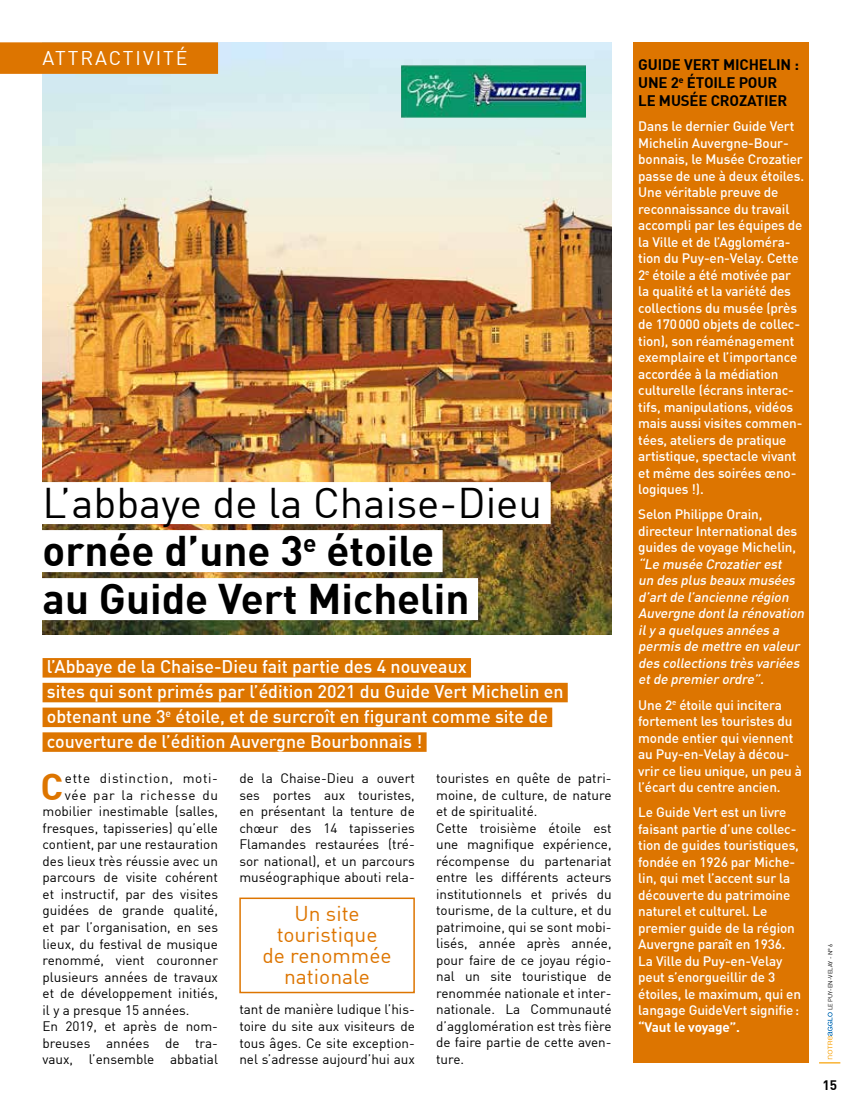
<style>
.page{position:relative;width:851px;height:1106px;background:#fff}
.page>*{position:absolute;margin:0;border:0;box-sizing:border-box;transform-origin:0 0}
.t1{font:700 42px/48px "DIN";color:#000}
.t2{font:700 36.6px "DIN";color:#dd7500}
.t3{font:21px/21px "DIN";color:#dd7500;text-align:center}
.t4{font:19.5px "DIN";letter-spacing:.1em;color:#fff}
.t5{font:500 18px/24.8px "DIN";color:#fff}
.t6{font:700 15px/18px "DIN";letter-spacing:-.01em;color:#000}
.t7{font:13.5px/16.5px "DIN";color:#000;text-align:justify}
.t8{font:500 13.5px/16.5px "DIN";letter-spacing:-.01em;color:#fff}
.t9{font:italic 500 13.5px/16.5px "DIN";color:#fff}
.t10{font:13.5px "DIN";letter-spacing:.05em;color:#000}
.t11{font:700 13.5px "DIN";letter-spacing:-.02em;color:#fff}
.t12{font:700 13.5px "DIN";color:#000}
.t13{font:6px "DIN";color:#000}
.s1{font-weight:400}
</style>
<div class="page">
<svg style="left:819px;top:1012px;width:21px;height:51px"></svg>
<div style="left:239px;top:897px;width:176px;height:96px;border:2px solid #dd7500"></div>
<img style="left:43px;top:43px;width:568px;height:591px">
<div style="left:0;top:42px;width:218px;height:32px;background:#dd7500"></div>
<div style="left:43px;top:658px;width:428px;height:19px;background:#dd7500"></div>
<div style="left:43px;top:683px;width:524px;height:19px;background:#dd7500"></div>
<div style="left:43px;top:707px;width:509px;height:20px;background:#dd7500"></div>
<div style="left:43px;top:732px;width:383px;height:20px;background:#dd7500"></div>
<div style="left:0;top:482px;width:550px;height:42px;background:#fff"></div>
<div style="left:0;top:530px;width:442px;height:42px;background:#fff"></div>
<div style="left:0;top:578px;width:478px;height:42px;background:#fff"></div>
<div style="left:632px;top:43px;width:176px;height:1019px;background:#dd7500"></div>
<img style="left:401px;top:66px;width:184px;height:51px">
<h3 class="t4" style="left:43px;top:46px;width:146px">ATTRACTIVITÉ</h3>
<h1 class="t1" style="left:43px;top:476px;width:501px"><span class="s1">L’abbaye de la Chaise-Dieu </span>ornée d’une 3<sup>e</sup> étoile<br>au Guide Vert Michelin</h1>
<h3 class="t5" style="left:47px;top:654px;width:518px">l’Abbaye de la Chaise-Dieu fait partie des 4 nouveaux<br>sites qui sont primés par l’édition 2021 du Guide Vert Michelin en obtenant une 3<sup>e</sup> étoile, et de surcroît en figurant comme site de couverture de l’édition Auvergne Bourbonnais !</h3>
<h2 class="t2" style="left:40px;top:762px;width:24px">C</h2>
<p class="t10" style="left:65px;top:770px;width:154px">ette distinction, moti-</p>
<p class="t10" style="left:65px;top:786px;width:154px">vée par la richesse du</p>
<p class="t7" style="left:43px;top:803px;width:177px">mobilier inestimable (salles,</p>
<p class="t7" style="left:43px;top:819px;width:177px">fresques, tapisseries) qu’elle</p>
<p class="t7" style="left:43px;top:836px;width:177px">contient, par une restauration</p>
<p class="t7" style="left:43px;top:852px;width:177px">des lieux très réussie avec un</p>
<p class="t7" style="left:43px;top:869px;width:177px">parcours de visite cohérent</p>
<p class="t7" style="left:43px;top:885px;width:177px">et instructif, par des visites</p>
<p class="t7" style="left:43px;top:902px;width:177px">guidées de grande qualité,</p>
<p class="t7" style="left:43px;top:918px;width:177px">et par l’organisation, en ses</p>
<p class="t7" style="left:43px;top:935px;width:177px">lieux, du festival de musique</p>
<p class="t7" style="left:43px;top:951px;width:177px">renommé, vient couronner</p>
<p class="t7" style="left:43px;top:968px;width:177px">plusieurs années de travaux</p>
<p class="t7" style="left:43px;top:984px;width:177px">et de développement initiés,</p>
<p class="t7" style="left:43px;top:1001px;width:148px">il y a presque 15 années.</p>
<p class="t7" style="left:43px;top:1017px;width:177px">En 2019, et après de nom-</p>
<p class="t7" style="left:43px;top:1034px;width:177px">breuses années de tra-</p>
<p class="t7" style="left:43px;top:1050px;width:177px">vaux, l’ensemble abbatial</p>
<p class="t7" style="left:239px;top:770px;width:177px">de la Chaise-Dieu a ouvert ses portes aux touristes, en présentant la tenture de chœur des 14 tapisseries Flamandes restaurées (tré&shy;sor national), et un parcours muséographique abouti rela-</p>
<h3 class="t3" style="left:262px;top:903px;width:131px">Un site touristique<br>de renommée nationale</h3>
<p class="t7" style="left:239px;top:1001px;width:177px">tant de manière ludique l’his&shy;toire du site aux visiteurs de tous âges. Ce site exception&shy;nel s’adresse aujourd’hui aux</p>
<p class="t7" style="left:436px;top:770px;width:177px;text-align:left">touristes en quête de patri&shy;moine, de culture, de nature et de spiritualité.<br>Cette troisième étoile est une magnifique expérience, récompense du partenariat entre les différents acteurs institutionnels et privés du tourisme, de la culture, et du patrimoine, qui se sont mobi&shy;lisés, année après année, pour faire de ce joyau régio&shy;nal un site touristique de renommée nationale et inter&shy;nationale. La Communauté d’agglomération est très fière de faire partie de cette aven&shy;ture.</p>
<p class="t6" style="left:638px;top:55px;width:162px">GUIDE VERT MICHELIN :<br>UNE 2<sup>e</sup> ÉTOILE POUR<br>LE MUSÉE CROZATIER</p>
<p class="t8" style="left:638px;top:118px;width:167px">Dans le dernier Guide Vert<br>Michelin Auvergne-Bour&shy;bonnais, le Musée Crozatier passe de une à deux étoiles.<br>Une véritable preuve de reconnaissance du travail accompli par les équipes de la Ville et de l’Aggloméra&shy;tion du Puy-en-Velay. Cette<br>2<sup>e</sup> étoile a été motivée par la qualité et la variété des collections du musée (près de 170000 objets de collec&shy;tion), son réaménagement exemplaire et l’importance accordée à la médiation culturelle (écrans interac&shy;tifs, manipulations, vidéos mais aussi visites commen&shy;tées, ateliers de pratique artistique, spectacle vivant et même des soirées œno&shy;logiques !).</p>
<p class="t8" style="left:638px;top:506px;width:160px">Selon Philippe Orain, directeur International des guides de voyage Michelin,</p>
<p class="t9" style="left:638px;top:555px;width:170px">“Le musée Crozatier est<br>un des plus beaux musées d’artde l’ancienne région<br>Auvergne dontla rénovation ily a quelques années a permis de mettre en valeur des collections très variées etde premier ordre”.</p>
<p class="t8" style="left:638px;top:696px;width:165px">Une 2<sup>e</sup> étoile qui incitera fortement les touristes du monde entier qui viennent au Puy-en-Velay à décou&shy;vrir ce lieu unique, un peu à l’écart du centre ancien.</p>
<p class="t8" style="left:638px;top:803px;width:164px">Le Guide Vert est un livre faisant partie d’une collec&shy;tion de guides touristiques, fondée en 1926 par Miche&shy;lin, qui met l’accent sur la découverte du patrimoine naturel et culturel. Le premier guide de la région<br>Auvergne paraît en 1936.<br>La Ville du Puy-en-Velay peut s’enorgueillir de 3 étoiles, le maximum, qui en langage GuideVert signifie:</p>
<p class="t11" style="left:638px;top:1017px;width:103px">“Vaut le voyage”.</p>
<p class="t13" style="left:826px;top:1010px;width:68px;rotate:-90deg">LE PUY-EN-VELAY - N° 6</p>
<p class="t12" style="left:822px;top:1075px;width:16px">15</p>
</div>
